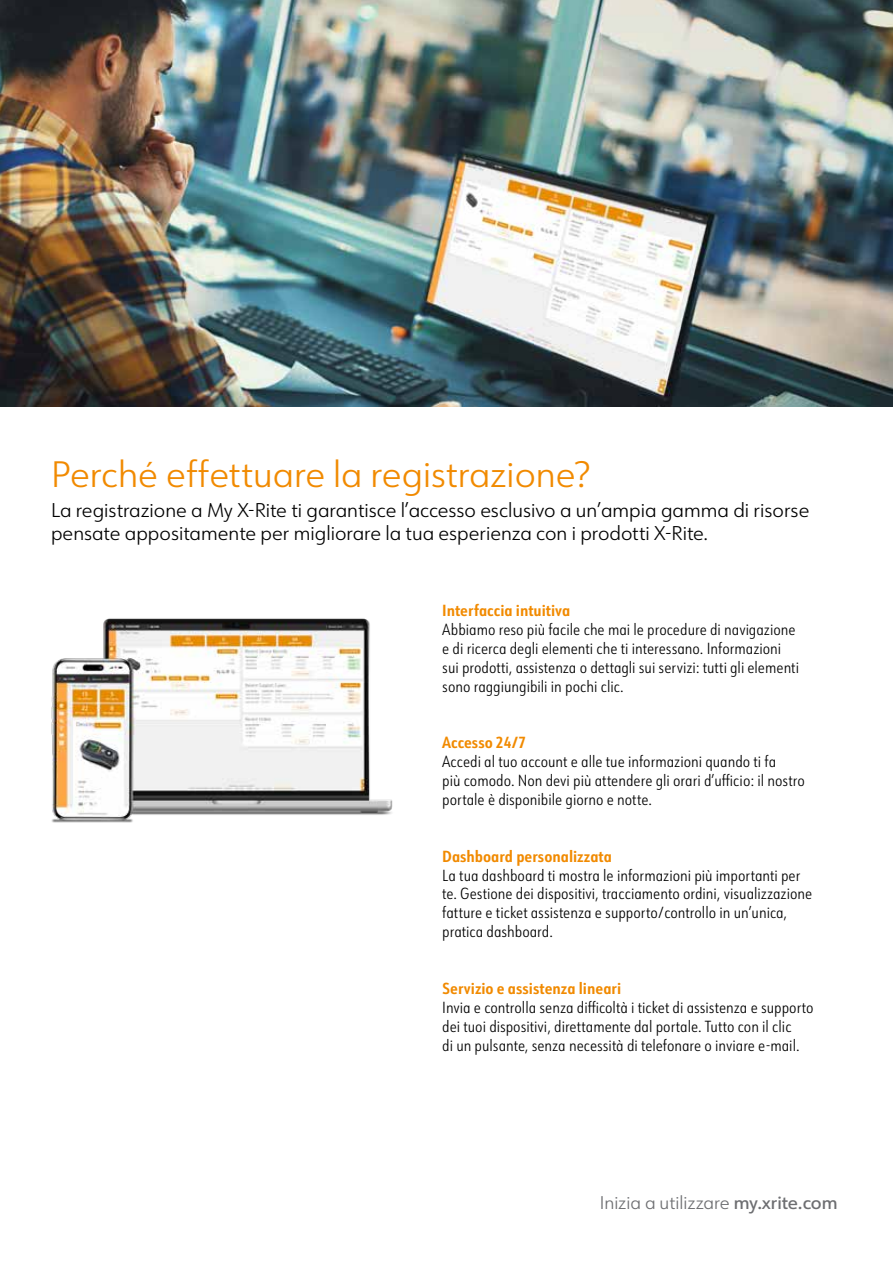
<style>
.page{position:relative;width:893px;height:1263px;background:#fff}
.page>*{position:absolute;margin:0;border:0;box-sizing:border-box;transform-origin:0 0}
.t1{font:300 36px "URW Form";color:#f18a00}
.t2{font:300 19.5px/23.4px "URW Form";color:#000}
.t3{font:300 18px "URW Form";color:#6d6e71}
.t4{font:300 15.75px/18.9px "URW Form Cond";color:#000}
.t5{font:700 15.75px "URW Form Cond";color:#f18a00}
.s1{font-weight:500}
</style>
<div class="page">
<img style="left:51px;top:618px;width:342px;height:205px">
<img style="left:0;top:0;width:893px;height:406px">
<h1 class="t1" style="left:51px;top:450px;width:541px">Perché effettuare la registrazione?</h1>
<p class="t2" style="left:51px;top:498px;width:760px">La registrazione a My X-Rite ti garantisce l’accesso esclusivo a un’ampia gamma di risorse pensate appositamente per migliorare la tua esperienza con i prodotti X-Rite.</p>
<p class="t5" style="left:442px;top:599px;width:130px">Interfaccia intuitiva</p>
<p class="t4" style="left:442px;top:619px;width:358px">Abbiamo reso più facile che mai le procedure di navigazione e di ricerca degli elementi che ti interessano. Informazioni sui prodotti, assistenza o dettagli sui servizi: tutti gli elementi sono raggiungibili in pochi clic.</p>
<p class="t5" style="left:442px;top:732px;width:85px">Accesso 24/7</p>
<p class="t4" style="left:442px;top:751px;width:364px">Accedi al tuo account e alle tue informazioni quando ti fa<br>più comodo. Non devi più attendere gli orari d’ufficio: il nostro portale è disponibile giorno e notte.</p>
<p class="t5" style="left:442px;top:845px;width:171px">Dashboard personalizzata</p>
<p class="t4" style="left:442px;top:865px;width:372px">La tua dashboard ti mostra le informazioni più importanti per te. Gestione dei dispositivi, tracciamento ordini, visualizzazione fatture e ticket assistenza e supporto/controllo in un’unica, pratica dashboard.</p>
<p class="t5" style="left:442px;top:977px;width:181px">Servizio e assistenza lineari</p>
<p class="t4" style="left:442px;top:997px;width:373px">Invia e controlla senza difficoltà i ticket di assistenza e supporto dei tuoi dispositivi, direttamente dal portale. Tutto con il clic<br>di un pulsante, senza necessità di telefonare o inviare e-mail.</p>
<p class="t3" style="left:600px;top:1190px;width:239px">Inizia a utilizzare <span class="s1">my.xrite.com</span></p>
</div>
